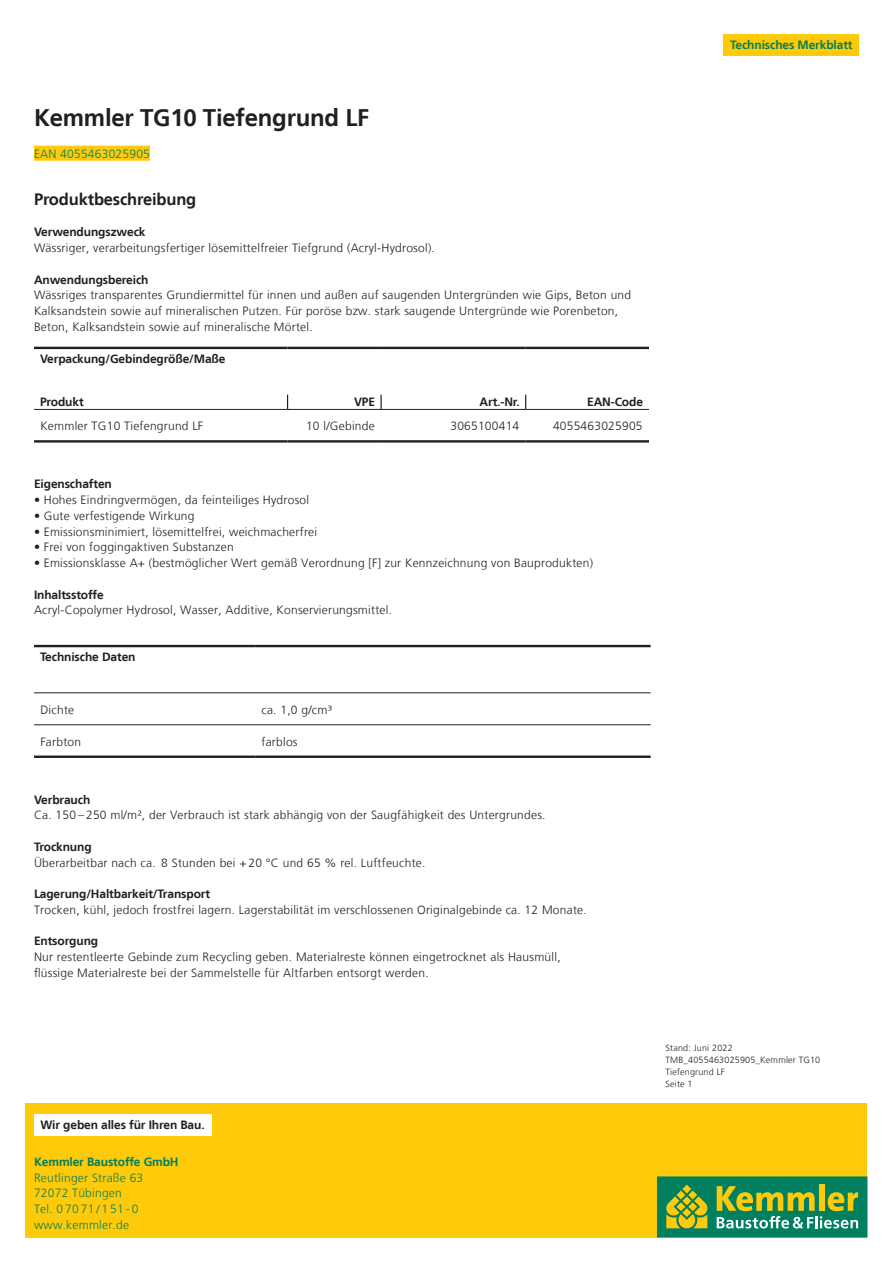
<style>
.page{position:relative;width:893px;height:1263px;background:#fff}
.page>*{position:absolute;margin:0;border:0;box-sizing:border-box;transform-origin:0 0}
.Überschrift__Produkt{font:700 24px "Frutiger LT";letter-spacing:-.01em;color:#231f20}
.Überschrift_16pt__z{font:700 16.5px "Frutiger LT";letter-spacing:-.01em;color:#231f20}
.Fließtext{font:300 12px/15.8px "Frutiger LT";letter-spacing:.02em;color:#231f20}
.Aufzählung{font:300 12px "Frutiger LT";letter-spacing:.02em;color:#231f20}
.Tabelleninhalt_links{font:300 12px "Frutiger LT";letter-spacing:.02em;color:#231f20}
.Überschrift_8pt{font:700 12px "Frutiger LT";letter-spacing:-.01em;color:#231f20}
.EAN{font:300 12px/15.8px "Frutiger LT";letter-spacing:.02em;color:#00805f}
.Tabellenüberschrift{font:700 12px "Frutiger LT";letter-spacing:-.01em;color:#231f20}
.t1{font:700 12px "Frutiger LT";letter-spacing:-.01em;color:#00805f}
.Tabelleninhalt_recht{font:300 12px "Frutiger LT";letter-spacing:.02em;color:#231f20}
.Fließtext-2{font:700 12px "Frutiger LT";letter-spacing:-.01em;color:#231f20}
.Überschrift{font:700 12px "Frutiger LT";letter-spacing:-.01em;color:#231f20}
.Nebenbemerkung_Seite{font:300 9px/12px "Frutiger LT";letter-spacing:.02em;color:#231f20}
</style>
<div class="page">
<div style="left:26px;top:1103px;width:841px;height:134px;background:#feca0a"></div>
<div style="left:657px;top:1176px;width:210px;height:61px;background:#00805f"></div>
<svg style="left:666px;top:1184px;width:42px;height:45px"></svg>
<svg style="left:716px;top:1185px;width:142px;height:44px"></svg>
<div style="left:34px;top:1113px;width:177px;height:22px;background:#fff"></div>
<div style="left:724px;top:34px;width:135px;height:22px;background:#feca0a"></div>
<div style="left:34px;top:146px;width:116px;height:15px;background:#feca0a"></div>
<svg style="left:287px;top:395px;width:1px;height:14px"></svg>
<svg style="left:380px;top:395px;width:2px;height:14px"></svg>
<svg style="left:525px;top:395px;width:1px;height:14px"></svg>
<hr style="left:34px;top:409px;width:254px;height:1px;background:#231f20">
<hr style="left:288px;top:409px;width:93px;height:1px;background:#231f20">
<hr style="left:381px;top:409px;width:145px;height:1px;background:#231f20">
<hr style="left:526px;top:409px;width:123px;height:1px;background:#231f20">
<hr style="left:34px;top:347px;width:254px;height:2px;background:#231f20">
<hr style="left:288px;top:347px;width:93px;height:2px;background:#231f20">
<hr style="left:381px;top:347px;width:145px;height:2px;background:#231f20">
<hr style="left:526px;top:347px;width:123px;height:2px;background:#231f20">
<hr style="left:34px;top:440px;width:254px;height:3px;background:#231f20">
<hr style="left:288px;top:440px;width:93px;height:3px;background:#231f20">
<hr style="left:381px;top:440px;width:145px;height:3px;background:#231f20">
<hr style="left:526px;top:440px;width:123px;height:3px;background:#231f20">
<hr style="left:34px;top:692px;width:221px;height:1px;background:#231f20">
<hr style="left:255px;top:692px;width:396px;height:1px;background:#231f20">
<hr style="left:34px;top:724px;width:221px;height:1px;background:#231f20">
<hr style="left:255px;top:724px;width:396px;height:1px;background:#231f20">
<hr style="left:34px;top:645px;width:221px;height:2px;background:#231f20">
<hr style="left:255px;top:645px;width:396px;height:2px;background:#231f20">
<hr style="left:34px;top:755px;width:221px;height:3px;background:#231f20">
<hr style="left:255px;top:755px;width:396px;height:3px;background:#231f20">
<p class="Überschrift__Produkt" style="left:34px;top:104px;width:337px">Kemmler TG10 Tiefengrund LF</p>
<p class="EAN" style="left:34px;top:146px;width:117px">EAN 4055463025905</p>
<p class="Überschrift_16pt__z" style="left:34px;top:189px;width:164px">Produktbeschreibung</p>
<p class="Überschrift_8pt" style="left:34px;top:225px;width:113px">Verwendungszweck</p>
<p class="Fließtext" style="left:34px;top:240px;width:402px">Wässriger, verarbeitungsfertiger lösemittelfreier Tiefgrund (Acryl-Hydrosol).</p>
<p class="Fließtext-2" style="left:34px;top:272px;width:116px">Anwendungsbereich</p>
<p class="Fließtext" style="left:34px;top:288px;width:599px">Wässriges transparentes Grundiermittel für innen und außen auf saugenden Untergründen wie Gips, Beton und<br>Kalksandstein sowie auf mineralischen Putzen. Für poröse bzw. stark saugende Untergründe wie Porenbeton,<br>Beton, Kalksandstein sowie auf mineralische Mörtel.</p>
<p class="Tabellenüberschrift" style="left:40px;top:352px;width:187px">Verpackung/Gebindegröße/Maße</p>
<p class="Tabellenüberschrift" style="left:40px;top:395px;width:45px">Produkt</p>
<p class="Tabellenüberschrift" style="left:354px;top:395px;width:23px">VPE</p>
<p class="Tabellenüberschrift" style="left:480px;top:395px;width:42px">Art.-Nr.</p>
<p class="Tabellenüberschrift" style="left:587px;top:395px;width:57px">EAN-Code</p>
<p class="Tabelleninhalt_links" style="left:40px;top:419px;width:164px">Kemmler TG10 Tiefengrund LF</p>
<p class="Tabelleninhalt_recht" style="left:306px;top:419px;width:70px">10 l/Gebinde</p>
<p class="Tabelleninhalt_recht" style="left:450px;top:419px;width:70px">3065100414</p>
<p class="Tabelleninhalt_recht" style="left:553px;top:419px;width:91px">4055463025905</p>
<p class="Überschrift_8pt" style="left:34px;top:477px;width:79px">Eigenschaften</p>
<p class="Aufzählung" style="left:34px;top:493px;width:277px">• Hohes Eindringvermögen, da feinteiliges Hydrosol</p>
<p class="Aufzählung" style="left:34px;top:509px;width:162px">• Gute verfestigende Wirkung</p>
<p class="Aufzählung" style="left:34px;top:525px;width:285px">• Emissionsminimiert, lösemittelfrei, weichmacherfrei</p>
<p class="Aufzählung" style="left:34px;top:540px;width:201px">• Frei von foggingaktiven Substanzen</p>
<p class="Aufzählung" style="left:34px;top:556px;width:561px">• Emissionsklasse A+ (bestmöglicher Wert gemäß Verordnung [F] zur Kennzeichnung von Bauprodukten)</p>
<p class="Überschrift_8pt" style="left:34px;top:587px;width:71px">Inhaltsstoffe</p>
<p class="Fließtext" style="left:34px;top:603px;width:360px">Acryl-Copolymer Hydrosol, Wasser, Additive, Konservierungsmittel.</p>
<p class="Überschrift" style="left:40px;top:650px;width:97px">Technische Daten</p>
<p class="Tabelleninhalt_links" style="left:40px;top:703px;width:35px">Dichte</p>
<p class="Tabelleninhalt_links" style="left:261px;top:703px;width:72px">ca. 1,0 g/cm³</p>
<p class="Tabelleninhalt_links" style="left:40px;top:735px;width:42px">Farbton</p>
<p class="Tabelleninhalt_links" style="left:261px;top:735px;width:38px">farblos</p>
<p class="Überschrift_8pt" style="left:34px;top:792px;width:58px">Verbrauch</p>
<p class="Tabelleninhalt_links" style="left:34px;top:808px;width:513px">Ca. 150 – 250 ml/m², der Verbrauch ist stark abhängig von der Saugfähigkeit des Untergrundes.</p>
<p class="Überschrift_8pt" style="left:34px;top:839px;width:59px">Trocknung</p>
<p class="Fließtext" style="left:34px;top:855px;width:393px">Überarbeitbar nach ca. 8 Stunden bei + 20 °C und 65 % rel. Luftfeuchte.</p>
<p class="Überschrift_8pt" style="left:34px;top:887px;width:178px">Lagerung/Haltbarkeit/Transport</p>
<p class="Fließtext" style="left:34px;top:902px;width:554px">Trocken, kühl, jedoch frostfrei lagern. Lagerstabilität im verschlossenen Originalgebinde ca. 12 Monate.</p>
<p class="Überschrift_8pt" style="left:34px;top:934px;width:66px">Entsorgung</p>
<p class="Fließtext" style="left:34px;top:949px;width:528px">Nur restentleerte Gebinde zum Recycling geben. Materialreste können eingetrocknet als Hausmüll,</p>
<p class="Fließtext" style="left:34px;top:965px;width:396px">flüssige Materialreste bei der Sammelstelle für Altfarben entsorgt werden.</p>
<p class="t1" style="left:730px;top:38px;width:124px">Technisches Merkblatt</p>
<p class="Überschrift_8pt" style="left:40px;top:1118px;width:166px">Wir geben alles für Ihren Bau.</p>
<p class="t1" style="left:34px;top:1154px;width:146px">Kemmler Baustoffe GmbH</p>
<p class="EAN" style="left:34px;top:1170px;width:111px">Reutlinger Straße 63<br>72072 Tübingen<br>Tel. 07071/151-0 www.kemmler.de</p>
<p class="Nebenbemerkung_Seite" style="left:665px;top:1042px;width:69px">Stand: Juni 2022</p>
<p class="Nebenbemerkung_Seite" style="left:665px;top:1054px;width:156px">TMB_4055463025905_Kemmler TG10<br>Tiefengrund LF</p>
<p class="Nebenbemerkung_Seite" style="left:665px;top:1078px;width:29px">Seite 1</p>
</div>
